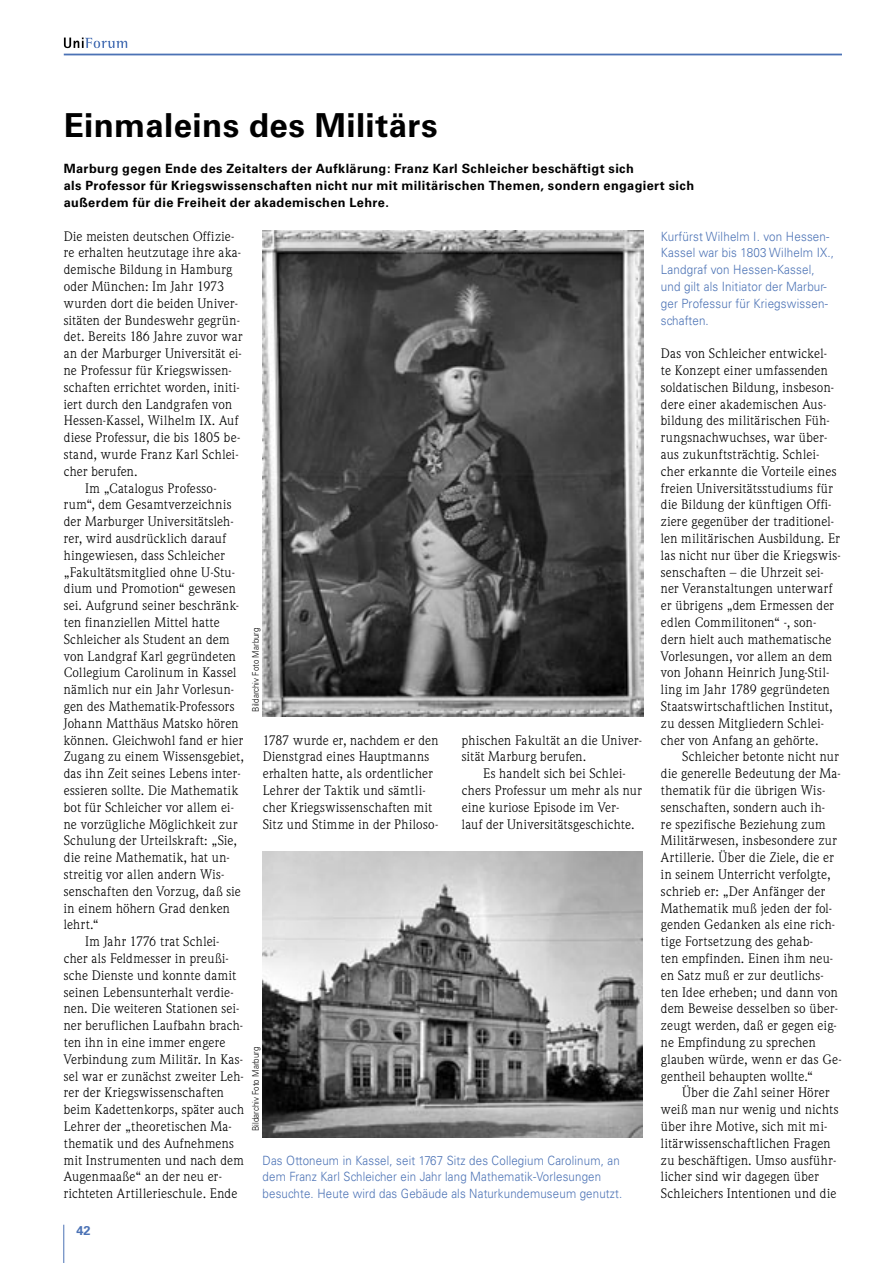
<style>
.page{position:relative;width:893px;height:1263px;background:#fff}
.page>*{position:absolute;margin:0;border:0;box-sizing:border-box;transform-origin:0 0}
.Headline_1_Artikelbeginn{font:700 33px "Univers LT Std";letter-spacing:.01em;color:#000}
.Grundtext_mit_Einzug{font:13.5px/16.8px "Weidemann Std";letter-spacing:.02em;color:#000}
.Grundtext_ohne_Einzug{font:13.5px/16.8px "Weidemann Std";letter-spacing:.02em;color:#000}
.Einleitungstext{font:700 12.75px/16.8px "Univers LT Std";letter-spacing:.03em;color:#000}
.Bildunterschrift{font:300 12.75px/16.8px "Univers LT Std";letter-spacing:.015em;color:#4b72b5;scale:.9 1}
.Bildunterschrift-2{font:300 12.75px/16.8px "Univers LT Std";letter-spacing:.015em;color:#4b72b5;scale:.91 1}
.t1{font:700 12.75px "Univers LT Std";color:#4b72b5}
.Bildquelle{font:300 9px "Univers LT Std";letter-spacing:.005em;color:#000;scale:.88 1}
</style>
<div class="page">
<hr style="left:63px;top:1225px;width:1px;height:38px;background:#4b72b5">
<hr style="left:64px;top:54px;width:778px;height:1px;background:#4b72b5">
<svg style="left:64px;top:38px;width:63px;height:10px"></svg>
<img style="left:263px;top:230px;width:380px;height:487px">
<img style="left:263px;top:852px;width:380px;height:285px">
<p class="Headline_1_Artikelbeginn" style="left:64px;top:106px;width:375px">Einmaleins des Militärs</p>
<p class="Einleitungstext" style="left:64px;top:160px;width:632px">Marburg gegen Ende des Zeitalters der Aufklärung: Franz Karl Schleicher beschäftigt sich<br>als Professor für Kriegswissenschaften nicht nur mit militärischen Themen, sondern engagiert sich außerdem für die Freiheit der akademischen Lehre.</p>
<p class="Grundtext_ohne_Einzug" style="left:64px;top:227px;width:180px">Die meisten deutschen Offizie&shy;re erhalten heutzutage ihre aka&shy;demische Bildung in Hamburg oder München: Im Jahr 1973 wurden dort die beiden Univer&shy;sitäten der Bundeswehr gegrün&shy;det. Bereits 186 Jahre zuvor war an der Marburger Universität ei&shy;ne Professur für Kriegswissen&shy;schaften errichtet worden, initi&shy;iert durch den Landgrafen von<br>Hessen-Kassel, Wilhelm IX. Auf diese Professur, die bis 1805 be&shy;stand, wurde Franz Karl Schlei&shy;cher berufen.</p>
<p class="Grundtext_mit_Einzug" style="left:64px;top:479px;width:182px;text-indent:21px">Im „Catalogus Professo&shy;rum“, dem Gesamtverzeichnis der Marburger Universitätsleh&shy;rer, wird ausdrücklich darauf hingewiesen, dass Schleicher „Fakultätsmitglied ohne U-Stu&shy;dium und Promotion“ gewesen sei. Aufgrund seiner beschränk&shy;ten finanziellen Mittel hatte<br>Schleicher als Student an dem von Landgraf Karl gegründeten<br>Collegium Carolinum in Kassel nämlich nur ein Jahr Vorlesun&shy;gen des Mathematik-Professors<br>Johann Matthäus Matsko hören können. Gleichwohl fand er hier<br>Zugang zu einem Wissensgebiet, das ihn Zeit seines Lebens inter&shy;essieren sollte. Die Mathematik bot für Schleicher vor allem ei&shy;ne vorzügliche Möglichkeit zur<br>Schulung der Urteilskraft: „Sie, die reine Mathematik, hat un&shy;streitig vor allen andern Wis&shy;senschaften den Vorzug, daß sie in einem höhern Grad denken lehrt.“</p>
<p class="Grundtext_mit_Einzug" style="left:64px;top:933px;width:182px;text-indent:21px">Im Jahr 1776 trat Schlei&shy;cher als Feldmesser in preußi&shy;sche Dienste und konnte damit seinen Lebensunterhalt verdie&shy;nen. Die weiteren Stationen sei&shy;ner beruflichen Laufbahn brach&shy;ten ihn in eine immer engere<br>Verbindung zum Militär. In Kas&shy;sel war er zunächst zweiter Leh&shy;rer der Kriegswissenschaften beim Kadettenkorps, später auch<br>Lehrer der „theoretischen Ma&shy;thematik und des Aufnehmens mit Instrumenten und nach dem<br>Augenmaaße“ an der neu er&shy;richteten Artillerieschule. Ende</p>
<p class="Bildunterschrift-2" style="left:661px;top:228px;width:192px">Kurfürst Wilhelm I. von Hessen-<br>Kassel war bis 1803 Wilhelm IX.,<br>Landgraf von Hessen-Kassel, und gilt als Initiator der Marbur&shy;ger Professur für Kriegswissen&shy;schaften.</p>
<p class="Grundtext_mit_Einzug" style="left:661px;top:345px;width:181px">Das von Schleicher entwickel-<br>te Konzept einer umfassenden soldatischen Bildung, insbeson&shy;dere einer akademischen Aus&shy;bildung des militärischen Füh&shy;rungsnachwuchses, war über&shy;aus zukunftsträchtig. Schlei&shy;cher erkannte die Vorteile eines freien Universitätsstudiums für die Bildung der künftigen Offi&shy;ziere gegenüber der traditionel&shy;len militärischen Ausbildung. Er las nicht nur über die Kriegswis&shy;senschaften – die Uhrzeit sei&shy;ner Veranstaltungen unterwarf er übrigens „dem Ermessen der edlen Commilitonen“ -, son&shy;dern hielt auch mathematische<br>Vorlesungen, vor allem an dem von Johann Heinrich Jung-Stil&shy;ling im Jahr 1789 gegründeten<br>Staatswirtschaftlichen Institut, zu dessen Mitgliedern Schlei&shy;cher von Anfang an gehörte.</p>
<p class="Grundtext_mit_Einzug" style="left:661px;top:748px;width:182px;text-indent:21px">Schleicher betonte nicht nur die generelle Bedeutung der Ma&shy;thematik für die übrigen Wis&shy;senschaften, sondern auch ih-<br>re spezifische Beziehung zum<br>Militärwesen, insbesondere zur<br>Artillerie. Über die Ziele, die er in seinem Unterricht verfolgte, schrieb er: „Der Anfänger der<br>Mathematik muß jeden der fol&shy;genden Gedanken als eine rich&shy;tige Fortsetzung des gehab-<br>ten empfinden. Einen ihm neu&shy;en Satz muß er zur deutlichs&shy;ten Idee erheben; und dann von dem Beweise desselben so über&shy;zeugt werden, daß er gegen eig&shy;ne Empfindung zu sprechen glauben würde, wenn er das Ge&shy;gentheil behaupten wollte.“</p>
<p class="Grundtext_mit_Einzug" style="left:661px;top:1084px;width:179px;text-indent:21px">Über die Zahl seiner Hörer weiß man nur wenig und nichts über ihre Motive, sich mit mi&shy;litärwissenschaftlichen Fragen zu beschäftigen. Umso ausführ&shy;licher sind wir dagegen über<br>Schleichers Intentionen und die</p>
<p class="Bildquelle" style="left:250px;top:712px;width:97px;rotate:-90deg">Bildarchiv Foto Marburg</p>
<p class="Grundtext_mit_Einzug" style="left:263px;top:731px;width:177px">1787 wurde er, nachdem er den<br>Dienstgrad eines Hauptmanns erhalten hatte, als ordentlicher<br>Lehrer der Taktik und sämtli&shy;cher Kriegswissenschaften mit<br>Sitz und Stimme in der Philoso-</p>
<p class="Grundtext_mit_Einzug" style="left:462px;top:731px;width:182px">phischen Fakultät an die Univer&shy;sität Marburg berufen.</p>
<p class="Grundtext_mit_Einzug" style="left:462px;top:765px;width:182px;text-indent:21px">Es handelt sich bei Schlei&shy;chers Professur um mehr als nur eine kuriose Episode im Ver&shy;lauf der Universitätsgeschichte.</p>
<p class="Bildquelle" style="left:250px;top:1131px;width:97px;rotate:-90deg">Bildarchiv Foto Marburg</p>
<p class="Bildunterschrift" style="left:263px;top:1152px;width:401px">Das Ottoneum in Kassel, seit 1767 Sitz des Collegium Carolinum, an dem Franz Karl Schleicher ein Jahr lang Mathematik-Vorlesungen besuchte. Heute wird das Gebäude als Naturkundemuseum genutzt.</p>
<p class="t1" style="left:77px;top:1223px;width:16px">42</p>
</div>
